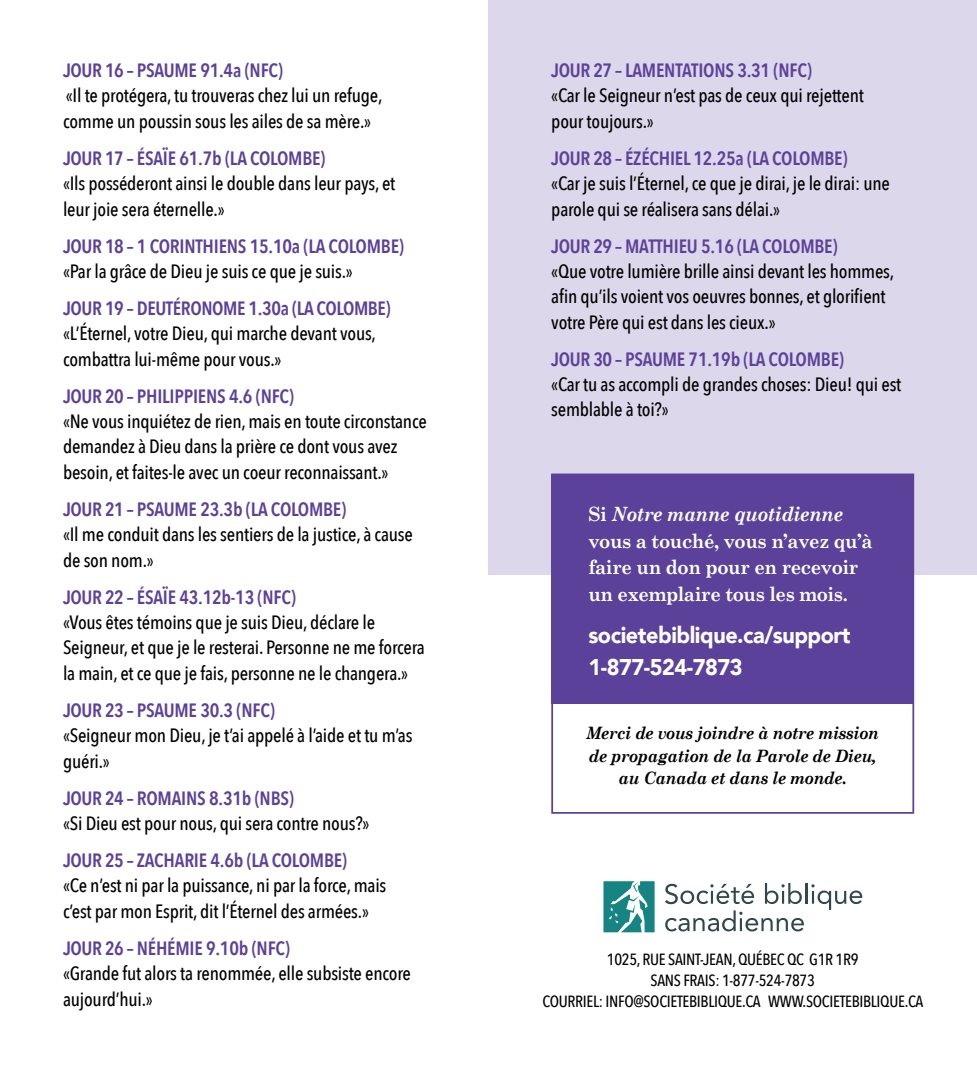
<style>
.page{position:relative;width:977px;height:1071px;background:#fff}
.page>*{position:absolute;margin:0;border:0;box-sizing:border-box;transform-origin:0 0}
.t1{font:900 22.75px/31.5px "Avenir";letter-spacing:-.02em;color:#fff;scale:.95 1}
.t2{font:700 19.6px/26.8px "Century Schoolbook";letter-spacing:-.02em;color:#fff;scale:.93 1}
.t3{font:500 19.25px/25.4px "Avenir Next Condensed";letter-spacing:-.01em;color:#000}
.t4{font:600 19.25px "Avenir Next Condensed";letter-spacing:-.01em;color:#5c419a}
.t5{font:italic 700 17.15px/22.4px "Century Schoolbook";letter-spacing:-.02em;color:#000;text-align:center;scale:.93 1}
.t6{font:500 16.1px/21.2px "Avenir Next Condensed";letter-spacing:-.02em;color:#000;text-align:center}
.s1{font-style:italic}
</style>
<div class="page">
<div style="left:488px;top:0;width:488px;height:575px;background:#dcd7eb"></div>
<div style="left:551px;top:474px;width:363px;height:230px;background:#5c419a"></div>
<svg style="left:665px;top:884px;width:89px;height:20px"></svg>
<svg style="left:765px;top:883px;width:36px;height:21px"></svg>
<hr style="left:805px;top:883px;width:2px;height:21px;background:#324848">
<svg style="left:811px;top:884px;width:51px;height:26px"></svg>
<svg style="left:665px;top:910px;width:138px;height:21px"></svg>
<svg style="left:603px;top:881px;width:51px;height:51px"></svg>
<p class="t4" style="left:63px;top:54px;width:221px">JOUR 16 – PSAUME 91.4a (NFC)</p>
<p class="t3" style="left:63px;top:83px;width:321px">«Il te protégera, tu trouveras chez lui un refuge, comme un poussin sous les ailes de sa mère.»</p>
<p class="t4" style="left:63px;top:141px;width:264px">JOUR 17 – ÉSAÏE 61.7b (LA COLOMBE)</p>
<p class="t3" style="left:63px;top:171px;width:334px">«Ils posséderont ainsi le double dans leur pays, et leur joie sera éternelle.»</p>
<p class="t4" style="left:63px;top:229px;width:342px">JOUR 18 – 1 CORINTHIENS 15.10a (LA COLOMBE)</p>
<p class="t3" style="left:63px;top:258px;width:291px">«Par la grâce de Dieu je suis ce que je suis.»</p>
<p class="t4" style="left:63px;top:292px;width:329px">JOUR 19 – DEUTÉRONOME 1.30a (LA COLOMBE)</p>
<p class="t3" style="left:63px;top:321px;width:314px">«L’Éternel, votre Dieu, qui marche devant vous, combattra lui-même pour vous.»</p>
<p class="t4" style="left:63px;top:379px;width:232px">JOUR 20 – PHILIPPIENS 4.6 (NFC)</p>
<p class="t3" style="left:63px;top:409px;width:365px">«Ne vous inquiétez de rien, mais en toute circonstance demandez à Dieu dans la prière ce dont vous avez besoin, et faites-le avec un coeur reconnaissant.»</p>
<p class="t4" style="left:63px;top:493px;width:285px">JOUR 21 – PSAUME 23.3b (LA COLOMBE)</p>
<p class="t3" style="left:63px;top:522px;width:351px">«Il me conduit dans les sentiers de la justice, à cause de son nom.»</p>
<p class="t4" style="left:63px;top:580px;width:234px">JOUR 22 – ÉSAÏE 43.12b-13 (NFC)</p>
<p class="t3" style="left:63px;top:610px;width:363px">«Vous êtes témoins que je suis Dieu, déclare le<br>Seigneur, et que je le resterai. Personne ne me forcera la main, et ce que je fais, personne ne le changera.»</p>
<p class="t4" style="left:63px;top:693px;width:213px">JOUR 23 – PSAUME 30.3 (NFC)</p>
<p class="t3" style="left:63px;top:723px;width:351px">«Seigneur mon Dieu, je t’ai appelé à l’aide et tu m’as guéri.»</p>
<p class="t4" style="left:63px;top:781px;width:232px">JOUR 24 – ROMAINS 8.31b (NBS)</p>
<p class="t3" style="left:63px;top:811px;width:308px">«Si Dieu est pour nous, qui sera contre nous?»</p>
<p class="t4" style="left:63px;top:844px;width:285px">JOUR 25 – ZACHARIE 4.6b (LA COLOMBE)</p>
<p class="t3" style="left:63px;top:873px;width:325px">«Ce n’est ni par la puissance, ni par la force, mais c’est par mon Esprit, dit l’Éternel des armées.»</p>
<p class="t4" style="left:63px;top:931px;width:228px">JOUR 26 – NÉHÉMIE 9.10b (NFC)</p>
<p class="t3" style="left:63px;top:961px;width:349px">«Grande fut alors ta renommée, elle subsiste encore aujourd’hui.»</p>
<p class="t4" style="left:551px;top:54px;width:262px">JOUR 27 – LAMENTATIONS 3.31 (NFC)</p>
<p class="t3" style="left:551px;top:83px;width:314px">«Car le Seigneur n’est pas de ceux qui rejettent pour toujours.»</p>
<p class="t4" style="left:551px;top:141px;width:298px">JOUR 28 – ÉZÉCHIEL 12.25a (LA COLOMBE)</p>
<p class="t3" style="left:551px;top:171px;width:340px">«Car je suis l’Éternel, ce que je dirai, je le dirai: une parole qui se réalisera sans délai.»</p>
<p class="t4" style="left:551px;top:229px;width:288px">JOUR 29 – MATTHIEU 5.16 (LA COLOMBE)</p>
<p class="t3" style="left:551px;top:258px;width:344px">«Que votre lumière brille ainsi devant les hommes, afin qu’ils voient vos oeuvres bonnes, et glorifient votre Père qui est dans les cieux.»</p>
<p class="t4" style="left:551px;top:342px;width:294px">JOUR 30 – PSAUME 71.19b (LA COLOMBE)</p>
<p class="t3" style="left:551px;top:372px;width:351px">«Car tu as accompli de grandes choses: Dieu! qui est semblable à toi?»</p>
<p class="t2" style="left:588px;top:500px;width:307px">Si <span class="s1">Notre manne quotidienne </span>vous a touché, vous n’avez qu’à faire un don pour en recevoir un exemplaire tous les mois.</p>
<p class="t1" style="left:588px;top:619px;width:277px">societebiblique.ca/support<br>1-877-524-7873</p>
<p class="t5" style="left:586px;top:722px;width:316px">Merci de vous joindre à notre mission de propagation de la Parole de Dieu, au Canada et dans le monde.</p>
<p class="t6" style="left:542px;top:949px;width:382px">1025, RUE SAINT-JEAN, QUÉBEC QC G1R 1R9<br>SANS FRAIS: 1-877-524-7873<br>COURRIEL: INFO@SOCIETEBIBLIQUE.CA WWW.SOCIETEBIBLIQUE.CA</p>
</div>
